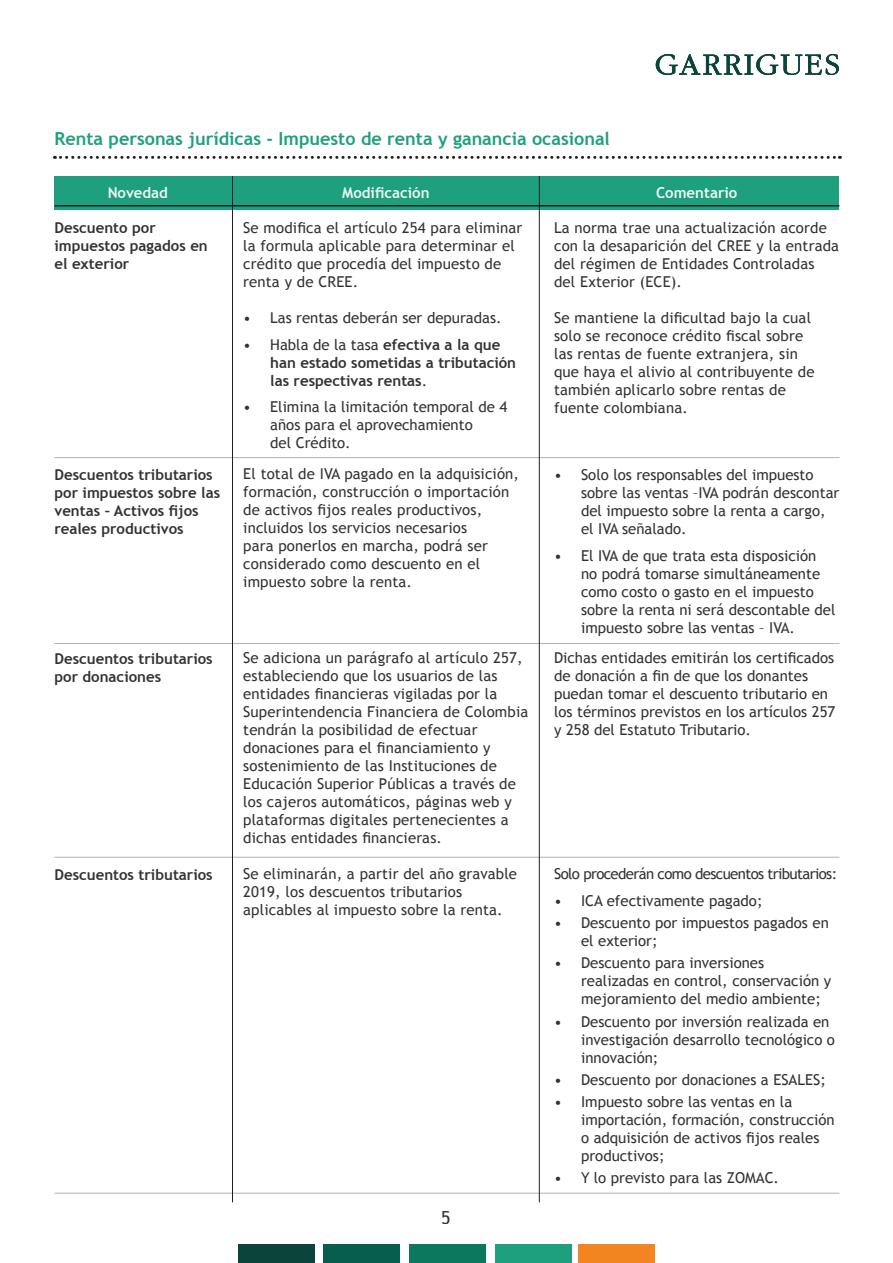
<style>
.page{position:relative;width:893px;height:1263px;background:#fff}
.page>*{position:absolute;margin:0;border:0;box-sizing:border-box;transform-origin:0 0}
.t1{font:700 18px "Trebuchet MS";color:#1e9f7e}
.t2{font:18px "Trebuchet MS";color:#231f20}
.t3{font:15px/18px "Trebuchet MS";letter-spacing:.01em;color:#231f20}
.t4{font:700 15px/18px "Trebuchet MS";color:#231f20}
.t5{font:15px "Trebuchet MS";letter-spacing:-.04em;color:#231f20}
.t6{font:700 15px "Trebuchet MS";color:#fff}
.s1{font-weight:400}
</style>
<div class="page">
<div style="left:579px;top:1244px;width:76px;height:19px;background:#f38520"></div>
<div style="left:495px;top:1244px;width:77px;height:19px;background:#1e9f7e"></div>
<div style="left:410px;top:1244px;width:76px;height:19px;background:#0c785e"></div>
<div style="left:324px;top:1244px;width:76px;height:19px;background:#075e4e"></div>
<div style="left:238px;top:1244px;width:76px;height:19px;background:#0a443a"></div>
<svg style="left:656px;top:54px;width:183px;height:21px"></svg>
<div style="left:54px;top:176px;width:785px;height:34px;background:#1e9f7e"></div>
<hr style="left:54px;top:457px;width:785px;height:1px;background:#afb4b4">
<hr style="left:54px;top:643px;width:785px;height:1px;background:#afb4b4">
<hr style="left:54px;top:857px;width:785px;height:1px;background:#afb4b4">
<hr style="left:54px;top:1193px;width:785px;height:1px;background:#afb4b4">
<hr style="left:54px;top:205px;width:785px;height:2px;background:#231f20">
<svg style="left:54px;top:156px;width:786px;height:3px"></svg>
<hr style="left:232px;top:176px;width:1px;height:1026px;background:#231f20">
<hr style="left:539px;top:176px;width:1px;height:1026px;background:#231f20">
<p class="t1" style="left:54px;top:128px;width:557px">Renta personas jurídicas - Impuesto de renta y ganancia ocasional</p>
<p class="t6" style="left:108px;top:183px;width:62px">Novedad</p>
<p class="t4" style="left:54px;top:219px;width:155px">Descuento por impuestos pagados en el exterior</p>
<p class="t4" style="left:54px;top:466px;width:167px">Descuentos tributarios por impuestos sobre las ventas – Activos fijos reales productivos</p>
<p class="t4" style="left:54px;top:650px;width:160px">Descuentos tributarios por donaciones</p>
<p class="t4" style="left:54px;top:866px;width:160px">Descuentos tributarios</p>
<p class="t6" style="left:342px;top:183px;width:89px">Modificación</p>
<p class="t6" style="left:656px;top:183px;width:83px">Comentario</p>
<p class="t3" style="left:554px;top:219px;width:287px">La norma trae una actualización acorde con la desaparición del CREE y la entrada del régimen de Entidades Controladas del Exterior (ECE).</p>
<p class="t3" style="left:554px;top:309px;width:262px">Se mantiene la dificultad bajo la cual solo se reconoce crédito fiscal sobre las rentas de fuente extranjera, sin que haya el alivio al contribuyente de también aplicarlo sobre rentas de fuente colombiana.</p>
<p class="t3" style="left:243px;top:219px;width:281px">Se modifica el artículo 254 para eliminar la formula aplicable para determinar el crédito que procedía del impuesto de renta y de CREE.</p>
<p class="t3" style="left:243px;top:309px;width:260px">• Las rentas deberán ser depuradas.</p>
<p class="t4" style="left:270px;top:335px;width:247px;text-indent:-27px"><span class="s1">• Habla de la tasa</span> efectiva a la que han estado sometidas a tributación las respectivas rentas<span class="s1">.</span></p>
<p class="t3" style="left:270px;top:398px;width:239px;text-indent:-27px">• Elimina la limitación temporal de 4 años para el aprovechamiento<br>del Crédito.</p>
<p class="t3" style="left:243px;top:465px;width:277px">El total de IVA pagado en la adquisición, formación, construcción o importación de activos fijos reales productivos, incluidos los servicios necesarios<br>para ponerlos en marcha, podrá ser considerado como descuento en el impuesto sobre la renta.</p>
<p class="t3" style="left:581px;top:466px;width:260px;text-indent:-27px">• Solo los responsables del impuesto sobre las ventas –IVA podrán descontar del impuesto sobre la renta a cargo, el IVA señalado.</p>
<p class="t3" style="left:581px;top:546px;width:256px;text-indent:-27px">• El IVA de que trata esta disposición no podrá tomarse simultáneamente como costo o gasto en el impuesto sobre la renta ni será descontable del impuesto sobre las ventas – IVA.</p>
<p class="t3" style="left:554px;top:649px;width:283px">Dichas entidades emitirán los certificados de donación a fin de que los donantes puedan tomar el descuento tributario en los términos previstos en los artículos 257 y 258 del Estatuto Tributario.</p>
<p class="t3" style="left:243px;top:649px;width:287px">Se adiciona un parágrafo al artículo 257, estableciendo que los usuarios de las entidades financieras vigiladas por la Superintendencia Financiera de Colombia tendrán la posibilidad de efectuar donaciones para el financiamiento y sostenimiento de las Instituciones de Educación Superior Públicas a través de los cajeros automáticos, páginas web y plataformas digitales pertenecientes a dichas entidades financieras.</p>
<p class="t3" style="left:243px;top:865px;width:275px">Se eliminarán, a partir del año gravable<br>2019, los descuentos tributarios aplicables al impuesto sobre la renta.</p>
<p class="t5" style="left:554px;top:865px;width:285px">Solo procederán como descuentos tributarios:</p>
<p class="t3" style="left:554px;top:892px;width:210px">• ICA efectivamente pagado;</p>
<p class="t3" style="left:581px;top:914px;width:249px;text-indent:-27px">• Descuento por impuestos pagados en el exterior;</p>
<p class="t3" style="left:581px;top:954px;width:252px;text-indent:-27px">• Descuento para inversiones realizadas en control, conservación y mejoramiento del medio ambiente;</p>
<p class="t3" style="left:581px;top:1012px;width:255px;text-indent:-27px">• Descuento por inversión realizada en investigación desarrollo tecnológico o innovación;</p>
<p class="t3" style="left:554px;top:1071px;width:273px">• Descuento por donaciones a ESALES;</p>
<p class="t3" style="left:581px;top:1093px;width:255px;text-indent:-27px">• Impuesto sobre las ventas en la importación, formación, construcción o adquisición de activos fijos reales productivos;</p>
<p class="t3" style="left:554px;top:1169px;width:227px">• Y lo previsto para las ZOMAC.</p>
<p class="t2" style="left:442px;top:1206px;width:11px">5</p>
</div>
